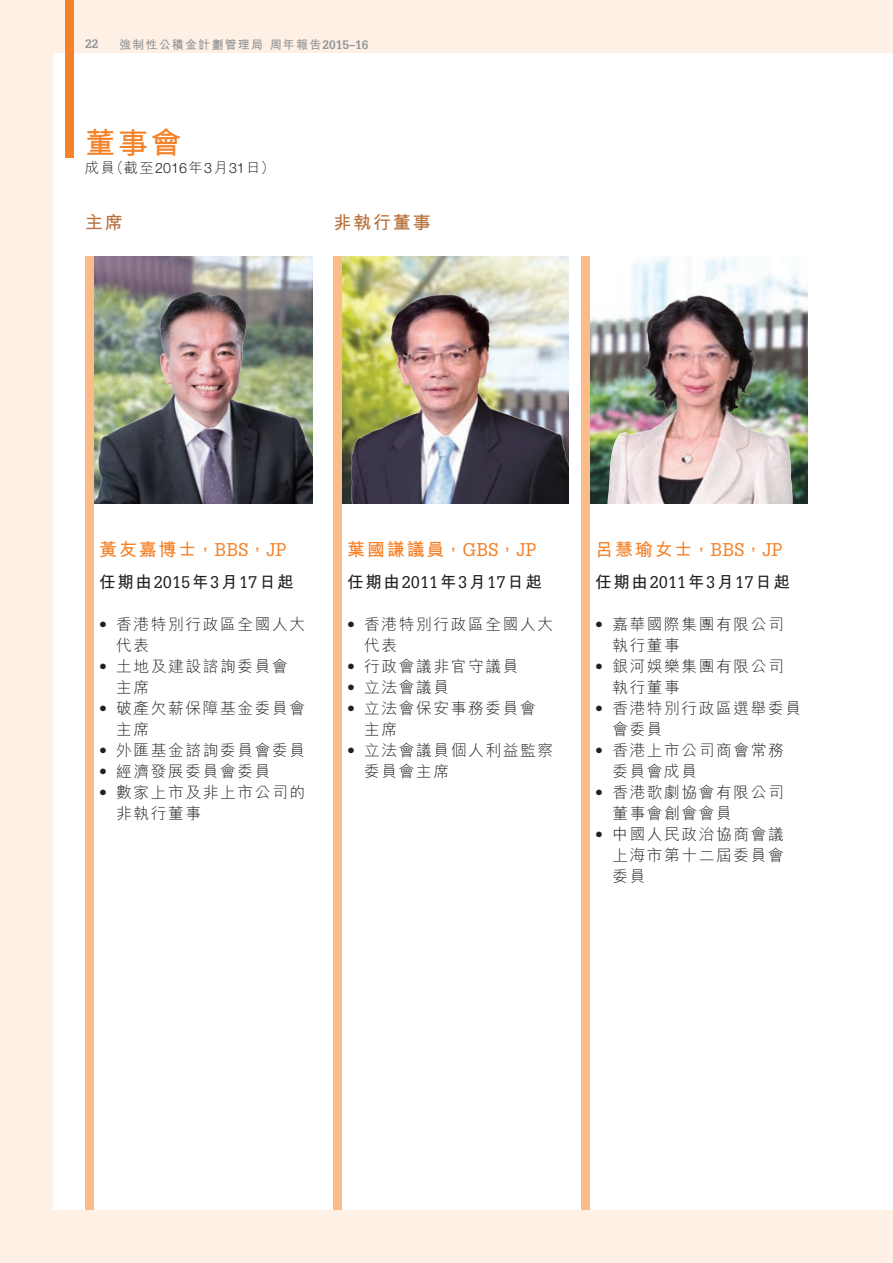
<style>
.page{position:relative;width:893px;height:1263px;background:#fef0e4}
.page>*{position:absolute;margin:0;border:0;box-sizing:border-box;transform-origin:0 0}
.t1{font:700 30px "M Hei HK";color:#f58229}
.t2{font:700 18px "M Hei HK";letter-spacing:.1em;color:#f58229}
.t3{font:700 18px "M Hei HK";letter-spacing:.1em;color:#b76e3a}
.t4{font:700 16.5px "M Hei HK";letter-spacing:.1em;color:#231f20}
.t5{font:300 15.75px/21px "M Hei HK";letter-spacing:.1em;color:#231f20}
.t6{font:300 14.25px "M Hei HK";color:#231f20}
.t7{font:700 12px "M Hei HK";letter-spacing:.1em;color:#939598}
.t8{font:700 12px "Glypha LT Std";color:#939598}
.s1{font-family:"Glypha LT Std"}
.s2{font-family:"Helvetica Neue LT Std"}
.s3{font-family:"Glypha LT Std";font-weight:400}
</style>
<div class="page">
<div style="left:53px;top:53px;width:840px;height:1157px;background:#fff"></div>
<div style="left:65px;top:0;width:9px;height:157px;background:#f58229"></div>
<img style="left:94px;top:256px;width:219px;height:248px">
<img style="left:632px;top:256px;width:169px;height:31px">
<img style="left:342px;top:256px;width:226px;height:7px">
<img style="left:590px;top:287px;width:218px;height:217px">
<img style="left:342px;top:263px;width:226px;height:241px">
<div style="left:581px;top:256px;width:9px;height:954px;background:#fbbc89"></div>
<div style="left:333px;top:256px;width:9px;height:954px;background:#fbbc89"></div>
<div style="left:85px;top:256px;width:9px;height:954px;background:#fbbc89"></div>
<p class="t8" style="left:85px;top:36px;width:15px">22</p>
<p class="t7" style="left:119px;top:36px;width:251px">強制性公積金計劃管理局 周年報告<span class="s1">2015–16</span></p>
<h1 class="t1" style="left:85px;top:121px;width:97px">董事會</h1>
<p class="t6" style="left:85px;top:160px;width:191px">成員（截至<span class="s2">2016</span>年<span class="s2">3</span>月<span class="s2">31</span>日）</p>
<p class="t3" style="left:85px;top:209px;width:39px">主席</p>
<p class="t3" style="left:334px;top:209px;width:99px">非執行董事</p>
<p class="t2" style="left:99px;top:536px;width:189px">黃友嘉博士，<span class="s3">BBS</span>，<span class="s3">JP</span></p>
<p class="t4" style="left:99px;top:570px;width:196px">任期由<span class="s3">2015</span>年<span class="s3">3</span>月<span class="s3">17</span>日起</p>
<p class="t5" style="left:116px;top:613px;width:190px;text-indent:-17px"><span class="s2">•</span> 香港特別行政區全國人大代表</p>
<p class="t5" style="left:116px;top:655px;width:173px;text-indent:-17px"><span class="s2">•</span> 土地及建設諮詢委員會主席</p>
<p class="t5" style="left:116px;top:697px;width:190px;text-indent:-17px"><span class="s2">•</span> 破產欠薪保障基金委員會主席</p>
<p class="t5" style="left:99px;top:739px;width:208px"><span class="s2">•</span> 外匯基金諮詢委員會委員</p>
<p class="t5" style="left:99px;top:760px;width:173px"><span class="s2">•</span> 經濟發展委員會委員</p>
<p class="t5" style="left:116px;top:781px;width:190px;text-indent:-17px"><span class="s2">•</span> 數家上市及非上市公司的非執行董事</p>
<p class="t2" style="left:347px;top:536px;width:191px">葉國謙議員，<span class="s3">GBS</span>，<span class="s3">JP</span></p>
<p class="t4" style="left:347px;top:570px;width:196px">任期由<span class="s3">2011</span>年<span class="s3">3</span>月<span class="s3">17</span>日起</p>
<p class="t5" style="left:364px;top:613px;width:190px;text-indent:-17px"><span class="s2">•</span> 香港特別行政區全國人大代表</p>
<p class="t5" style="left:347px;top:655px;width:173px"><span class="s2">•</span> 行政會議非官守議員</p>
<p class="t5" style="left:347px;top:676px;width:104px"><span class="s2">•</span> 立法會議員</p>
<p class="t5" style="left:364px;top:697px;width:173px;text-indent:-17px"><span class="s2">•</span> 立法會保安事務委員會主席</p>
<p class="t5" style="left:364px;top:739px;width:190px;text-indent:-17px"><span class="s2">•</span> 立法會議員個人利益監察委員會主席</p>
<p class="t2" style="left:595px;top:536px;width:189px">呂慧瑜女士，<span class="s3">BBS</span>，<span class="s3">JP</span></p>
<p class="t4" style="left:595px;top:570px;width:196px">任期由<span class="s3">2011</span>年<span class="s3">3</span>月<span class="s3">17</span>日起</p>
<p class="t5" style="left:612px;top:613px;width:173px;text-indent:-17px"><span class="s2">•</span> 嘉華國際集團有限公司執行董事</p>
<p class="t5" style="left:612px;top:655px;width:173px;text-indent:-17px"><span class="s2">•</span> 銀河娛樂集團有限公司執行董事</p>
<p class="t5" style="left:612px;top:697px;width:190px;text-indent:-17px"><span class="s2">•</span> 香港特別行政區選舉委員會委員</p>
<p class="t5" style="left:612px;top:739px;width:173px;text-indent:-17px"><span class="s2">•</span> 香港上市公司商會常務委員會成員</p>
<p class="t5" style="left:612px;top:781px;width:173px;text-indent:-17px"><span class="s2">•</span> 香港歌劇協會有限公司董事會創會會員</p>
<p class="t5" style="left:612px;top:823px;width:173px;text-align:justify;text-indent:-17px"><span class="s2">•</span> 中國人民政治協商會議上海市第十二屆委員會委員</p>
</div>
